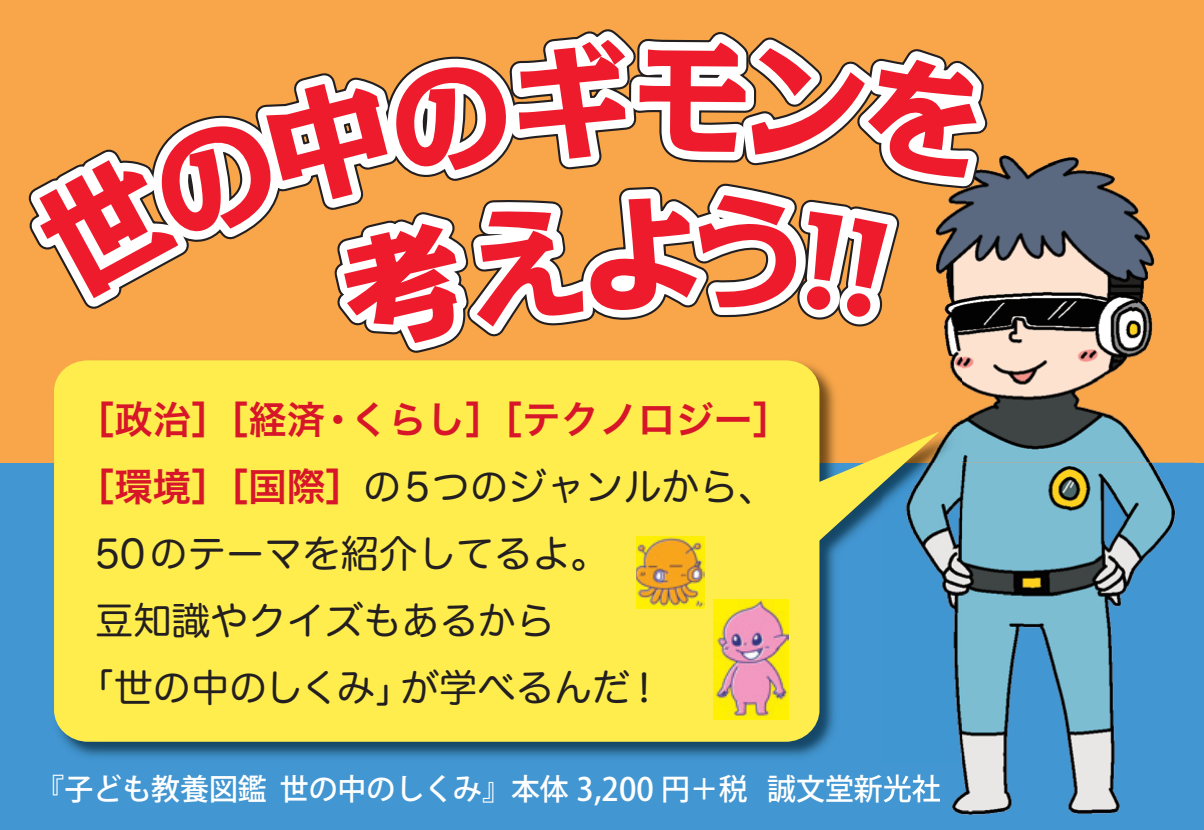
<style>
.page{position:relative;width:1204px;height:830px;background:#fff}
.page>*{position:absolute;margin:0;border:0;box-sizing:border-box;transform-origin:0 0}
.t1{font:38.4px "Hira Maru Pro W4";color:#231f20}
.t2{font:38.4px "Hira Kaku Pro W6";color:#d71729}
.t3{font:500 29.7px "Koz Go Pro";color:#fff}
.s1{font-family:"Hira Kaku Pro W6";color:#d71729}
.s2{font-size:31.8px}
</style>
<div class="page">
<div style="left:0;top:450px;width:1203px;height:379px;background:#4296d1"></div>
<div style="left:0;top:0;width:1203px;height:462px;background:#f9a64a"></div>
<img style="left:885px;top:155px;width:309px;height:660px">
<img style="left:883px;top:774px;width:56px;height:28px">
<img style="left:50px;top:366px;width:911px;height:397px">
<div style="left:54px;top:360px;width:765px;height:381px;background:#ffed4e;border-radius:33px"></div>
<svg style="left:819px;top:431px;width:120px;height:138px"></svg>
<svg style="left:134px;top:741px;width:165px;height:22px"></svg>
<svg style="left:28px;top:29px;width:978px;height:337px"></svg>
<img style="left:713px;top:599px;width:75px;height:119px">
<img style="left:636px;top:536px;width:68px;height:72px">
<p class="t2" style="left:76px;top:385px;width:716px">［政治］［経済・くらし］［テクノロジー］</p>
<p class="t1" style="left:76px;top:453px;width:701px"><span class="s1">［環境］［国際］</span>の5つのジャンルから、</p>
<p class="t1" style="left:95px;top:520px;width:515px">50のテーマを紹介してるよ。</p>
<p class="t1" style="left:95px;top:587px;width:461px">豆知識やクイズもあるから</p>
<p class="t1" style="left:76px;top:654px;width:589px">「世の中のしくみ」が学べるんだ！</p>
<p class="t3" style="left:36px;top:769px;width:906px">『子ども教養図鑑 世の中のしくみ』本体 <span class="s2">3,200</span> 円＋税 誠文堂新光社</p>
</div>
